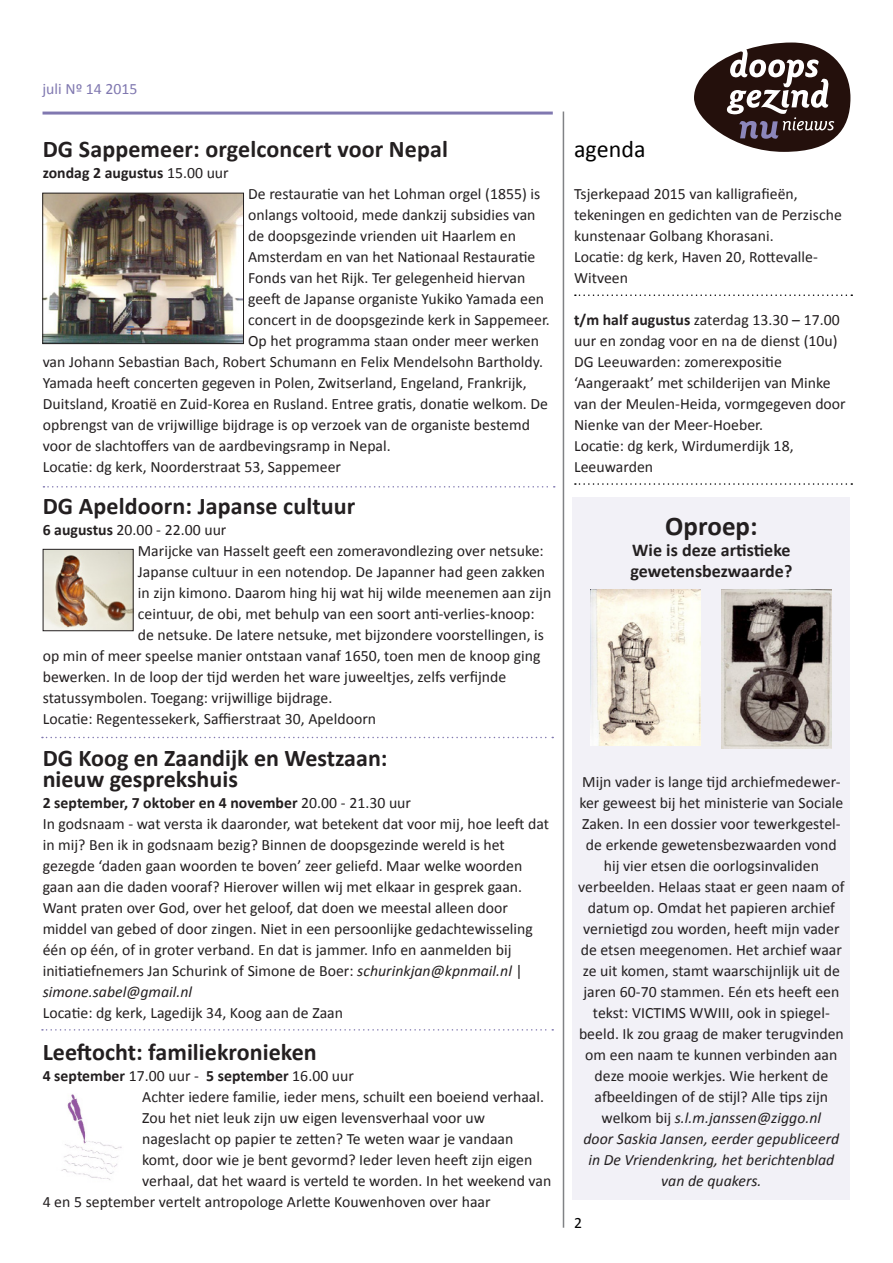
<style>
.page{position:relative;width:893px;height:1263px;background:#fff}
.page>*{position:absolute;margin:0;border:0;box-sizing:border-box;transform-origin:0 0}
.plat{font:700 27px "Calibri";color:#231f20}
.kopje_vet{font:700 24px "Calibri";letter-spacing:.005em;color:#231f20}
.plat-2{font:700 24px "Calibri";color:#231f20}
.kopje{font:24px "Calibri";color:#000}
.plat-3{font:700 18px "Calibri";color:#231f20}
.plat-4{font:15.75px/21px "Calibri";color:#231f20}
.plat-5{font:700 15.75px "Calibri";color:#231f20}
.plat-6{font:italic 15.75px/21px "Calibri";color:#231f20;text-align:center}
.plat-7{font:15.75px "Calibri";color:#8078b0}
.plat-8{font:15.75px "Calibri";color:#000}
.s1{font-weight:400}
.s2{font-weight:700}
.s3{font-style:italic}
</style>
<div class="page">
<hr style="left:43px;top:112px;width:510px;height:3px;background:#8078b0">
<hr style="left:563px;top:112px;width:1px;height:1116px;background:#808285">
<svg style="left:694px;top:43px;width:156px;height:109px"></svg>
<svg style="left:575px;top:294px;width:277px;height:2px"></svg>
<svg style="left:575px;top:483px;width:277px;height:2px"></svg>
<svg style="left:43px;top:486px;width:512px;height:2px"></svg>
<svg style="left:42px;top:737px;width:511px;height:1px"></svg>
<svg style="left:42px;top:1029px;width:511px;height:1px"></svg>
<div style="left:572px;top:497px;width:278px;height:703px;background:#f2f1f7"></div>
<img style="left:590px;top:589px;width:111px;height:157px">
<img style="left:722px;top:589px;width:109px;height:159px">
<img style="left:44px;top:195px;width:198px;height:147px">
<div style="left:42px;top:193px;width:202px;height:151px;border:1px solid #231f20"></div>
<img style="left:45px;top:551px;width:87px;height:78px">
<div style="left:43px;top:549px;width:91px;height:82px;border:1px solid #231f20"></div>
<img style="left:61px;top:1094px;width:61px;height:86px">
<p class="plat-7" style="left:43px;top:78px;width:97px">juli Nº 14 2015</p>
<p class="kopje_vet" style="left:43px;top:133px;width:407px">DG Sappemeer: orgelconcert voor Nepal</p>
<p class="plat-5" style="left:43px;top:162px;width:188px">zondag 2 augustus <span class="s1">15.00 uur</span></p>
<p class="plat-4" style="left:248px;top:183px;width:294px">De restauratie van het Lohman orgel (1855) is</p>
<p class="plat-4" style="left:248px;top:204px;width:289px">onlangs voltooid, mede dankzij subsidies van</p>
<p class="plat-4" style="left:248px;top:225px;width:269px">de doopsgezinde vrienden uit Haarlem en</p>
<p class="plat-4" style="left:248px;top:246px;width:289px">Amsterdam en van het Nationaal Restauratie</p>
<p class="plat-4" style="left:248px;top:267px;width:279px">Fonds van het Rijk. Ter gelegenheid hiervan</p>
<p class="plat-4" style="left:248px;top:288px;width:298px">geeft de Japanse organiste Yukiko Yamada een</p>
<p class="plat-4" style="left:248px;top:309px;width:303px">concert in de doopsgezinde kerk in Sappemeer.</p>
<p class="plat-4" style="left:248px;top:330px;width:292px">Op het programma staan onder meer werken</p>
<p class="plat-4" style="left:43px;top:351px;width:502px">van Johann Sebastian Bach, Robert Schumann en Felix Mendelsohn Bartholdy.</p>
<p class="plat-4" style="left:43px;top:372px;width:485px">Yamada heeft concerten gegeven in Polen, Zwitserland, Engeland, Frankrijk,</p>
<p class="plat-4" style="left:43px;top:393px;width:507px">Duitsland, Kroatië en Zuid-Korea en Rusland. Entree gratis, donatie welkom. De</p>
<p class="plat-4" style="left:43px;top:414px;width:489px">opbrengst van de vrijwillige bijdrage is op verzoek van de organiste bestemd</p>
<p class="plat-4" style="left:43px;top:435px;width:350px">voor de slachtoffers van de aardbevingsramp in Nepal.</p>
<p class="plat-4" style="left:43px;top:456px;width:300px">Locatie: dg kerk, Noorderstraat 53, Sappemeer</p>
<p class="kopje_vet" style="left:43px;top:490px;width:314px">DG Apeldoorn: Japanse cultuur</p>
<p class="plat-4" style="left:43px;top:519px;width:185px"><span class="s2">6 augustus</span> 20.00 - 22.00 uur</p>
<p class="plat-4" style="left:138px;top:540px;width:407px">Marijcke van Hasselt geeft een zomeravondlezing over netsuke:</p>
<p class="plat-4" style="left:138px;top:561px;width:409px">Japanse cultuur in een notendop. De Japanner had geen zakken</p>
<p class="plat-4" style="left:138px;top:582px;width:415px">in zijn kimono. Daarom hing hij wat hij wilde meenemen aan zijn</p>
<p class="plat-4" style="left:138px;top:603px;width:398px">ceintuur, de obi, met behulp van een soort anti-verlies-knoop:</p>
<p class="plat-4" style="left:138px;top:624px;width:408px">de netsuke. De latere netsuke, met bijzondere voorstellingen, is</p>
<p class="plat-4" style="left:43px;top:645px;width:499px">op min of meer speelse manier ontstaan vanaf 1650, toen men de knoop ging</p>
<p class="plat-4" style="left:43px;top:666px;width:465px">bewerken. In de loop der tijd werden het ware juweeltjes, zelfs verfijnde</p>
<p class="plat-4" style="left:43px;top:687px;width:291px">statussymbolen. Toegang: vrijwillige bijdrage.</p>
<p class="plat-4" style="left:43px;top:708px;width:335px">Locatie: Regentessekerk, Saffierstraat 30, Apeldoorn</p>
<p class="kopje_vet" style="left:43px;top:742px;width:346px">DG Koog en Zaandijk en Westzaan:</p>
<p class="kopje_vet" style="left:43px;top:763px;width:197px">nieuw gesprekshuis</p>
<p class="plat-5" style="left:43px;top:792px;width:370px">2 september, 7 oktober en 4 november <span class="s1">20.00 - 21.30 uur</span></p>
<p class="plat-4" style="left:43px;top:813px;width:508px">In godsnaam - wat versta ik daaronder, wat betekent dat voor mij, hoe leeft dat in mij? Ben ik in godsnaam bezig? Binnen de doopsgezinde wereld is het gezegde ‘daden gaan woorden te boven’ zeer geliefd. Maar welke woorden gaan aan die daden vooraf? Hierover willen wij met elkaar in gesprek gaan.<br>Want praten over God, over het geloof, dat doen we meestal alleen door middel van gebed of door zingen. Niet in een persoonlijke gedachtewisseling één op één, of in groter verband. En dat is jammer. Info en aanmelden bij initiatiefnemers Jan Schurink of Simone de Boer: <span class="s3">schurinkjan@kpnmail.nl</span> | <span class="s3">simone.sabel@gmail.nl</span></p>
<p class="plat-4" style="left:43px;top:1002px;width:302px">Locatie: dg kerk, Lagedijk 34, Koog aan de Zaan</p>
<p class="plat-2" style="left:43px;top:1036px;width:276px">Leeftocht: familiekronieken</p>
<p class="plat-5" style="left:43px;top:1065px;width:313px">4 september <span class="s1">17.00 uur -</span> 5 september <span class="s1">16.00 uur</span></p>
<p class="plat-4" style="left:142px;top:1086px;width:403px">Achter iedere familie, ieder mens, schuilt een boeiend verhaal.</p>
<p class="plat-4" style="left:142px;top:1107px;width:344px">Zou het niet leuk zijn uw eigen levensverhaal voor uw</p>
<p class="plat-4" style="left:142px;top:1128px;width:373px">nageslacht op papier te zetten? Te weten waar je vandaan</p>
<p class="plat-4" style="left:142px;top:1149px;width:392px">komt, door wie je bent gevormd? Ieder leven heeft zijn eigen</p>
<p class="plat-4" style="left:142px;top:1170px;width:411px">verhaal, dat het waard is verteld te worden. In het weekend van</p>
<p class="plat-4" style="left:43px;top:1191px;width:449px">4 en 5 september vertelt antropologe Arlette Kouwenhoven over haar</p>
<p class="kopje" style="left:574px;top:133px;width:73px">agenda</p>
<p class="plat-4" style="left:574px;top:183px;width:269px">Tsjerkepaad 2015 van kalligrafieën, tekeningen en gedichten van de Perzische kunstenaar Golbang Khorasani.</p>
<p class="plat-4" style="left:574px;top:246px;width:245px">Locatie: dg kerk, Haven 20, Rottevalle-<br>Witveen</p>
<p class="plat-4" style="left:574px;top:309px;width:267px"><span class="s2">t/m half augustus</span> zaterdag 13.30 – 17.00 uur en zondag voor en na de dienst (10u)</p>
<p class="plat-4" style="left:574px;top:351px;width:273px">DG Leeuwarden: zomerexpositie ‘Aangeraakt’ met schilderijen van Minke van der Meulen-Heida, vormgegeven door Nienke van der Meer-Hoeber.</p>
<p class="plat-4" style="left:574px;top:435px;width:221px">Locatie: dg kerk, Wirdumerdijk 18,<br>Leeuwarden</p>
<p class="plat" style="left:665px;top:508px;width:94px">Oproep:</p>
<p class="plat-3" style="left:632px;top:538px;width:160px">Wie is deze artistieke</p>
<p class="plat-3" style="left:630px;top:559px;width:163px">gewetensbezwaarde?</p>
<p class="plat-4" style="left:578px;top:771px;width:268px;text-align:center">Mijn vader is lange tijd archiefmedewer&shy;ker geweest bij het ministerie van Sociale Zaken. In een dossier voor tewerkgestel&shy;de erkende gewetensbezwaarden vond hij vier etsen die oorlogsinvaliden verbeelden. Helaas staat er geen naam of datum op. Omdat het papieren archief vernietigd zou worden, heeft mijn vader de etsen meegenomen. Het archief waar ze uit komen, stamt waarschijnlijk uit de jaren 60-70 stammen. Eén ets heeft een tekst: VICTIMS WWIII, ook in spiegel&shy;beeld. Ik zou graag de maker terugvinden om een naam te kunnen verbinden aan deze mooie werkjes. Wie herkent de afbeeldingen of de stijl? Alle tips zijn welkom bij <span class="s3">s.l.m.janssen@ziggo.nl</span></p>
<p class="plat-6" style="left:583px;top:1127px;width:257px">door Saskia Jansen, eerder gepubliceerd in De Vriendenkring, het berichtenblad van de quakers.</p>
<p class="plat-8" style="left:574px;top:1212px;width:9px">2</p>
</div>
